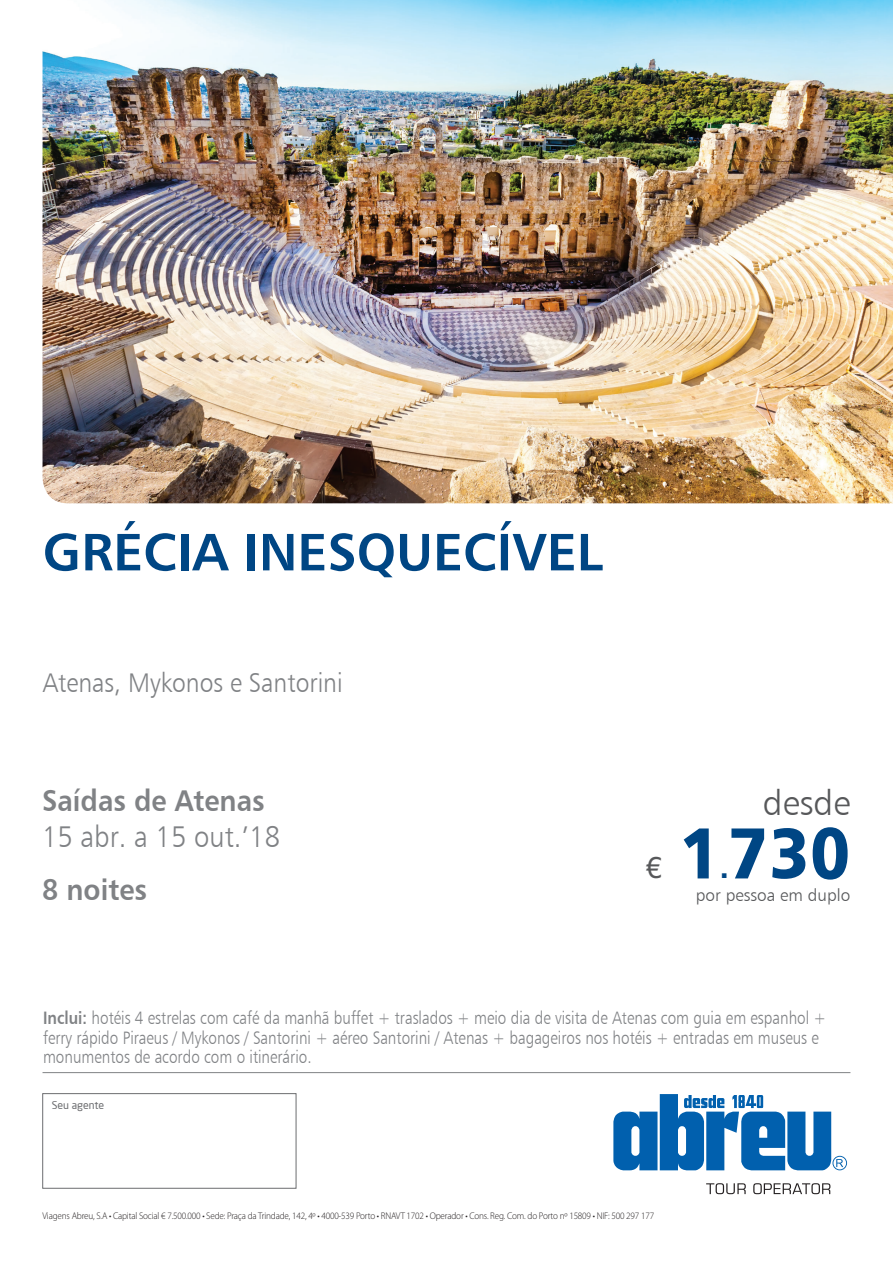
<style>
.page{position:relative;width:893px;height:1263px;background:#fff}
.page>*{position:absolute;margin:0;border:0;box-sizing:border-box;transform-origin:0 0}
.t1{font:72px "Humanist 777 BT Black B";color:#004684;scale:.91 1}
.t2{font:52.5px "Humanist 777 BT Bold B";color:#004684}
.t3{font:34.95px "Humanist 777 BT Light B";color:#57585a}
.t4{font:30px "Humanist 777 BT Bold B";color:#808285;scale:.91 1}
.t5{font:30px "Humanist 777 BT Light B";color:#808285;scale:.91 1}
.t6{font:30px "Helvetica Neue";color:#57585a}
.t7{font:30px "Humanist 777 BT Black B";color:#004684;scale:.91 1}
.t8{font:27px "Humanist 777 BT Light B";color:#808285;scale:.91 1}
.t9{font:18px/19.5px "Humanist 777 BT Light B";color:#808285;scale:.85 1}
.t10{font:17.1px "Humanist 777 BT Light B";color:#57585a}
.t11{font:10.5px "Neo Sans";color:#6c6d70}
.t12{font:300 9.75px "Myriad Pro";letter-spacing:-.015em;color:#231f20;scale:.94 1}
.s1{font-family:"Humanist 777 BT Bold B"}
</style>
<div class="page">
<hr style="left:43px;top:1072px;width:807px;height:1px;background:#808285">
<img style="left:43px;top:0;width:850px;height:503px">
<div style="left:43px;top:1093px;width:253px;height:95px;border:1px solid #6c6d70"></div>
<svg style="left:706px;top:1183px;width:124px;height:11px"></svg>
<svg style="left:613px;top:1094px;width:234px;height:76px"></svg>
<h2 class="t2" style="left:43px;top:519px;width:562px">GRÉCIA INESQUECÍVEL</h2>
<h3 class="t8" style="left:42px;top:666px;width:332px">Atenas, Mykonos e Santorini</h3>
<h3 class="t4" style="left:42px;top:782px;width:246px">Saídas de Atenas</h3>
<h3 class="t5" style="left:42px;top:818px;width:263px">15 abr. a 15 out.’18</h3>
<h3 class="t4" style="left:42px;top:871px;width:117px">8 noites</h3>
<h3 class="t6" style="left:645px;top:850px;width:18px">€</h3>
<h3 class="t3" style="left:763px;top:782px;width:89px">desde</h3>
<h1 class="t1" style="left:680px;top:807px;width:189px">1730</h1>
<h3 class="t7" style="left:720px;top:849px;width:11px">.</h3>
<p class="t10" style="left:696px;top:884px;width:156px">por pessoa em duplo</p>
<p class="t9" style="left:43px;top:1008px;width:923px"><span class="s1">Inclui:</span> hotéis 4 estrelas com café da manhã buffet + traslados + meio dia de visita de Atenas com guia em espanhol + ferry rápido Piraeus / Mykonos / Santorini + aéreo Santorini / Atenas + bagageiros nos hotéis + entradas em museus e monumentos de acordo com o itinerário.</p>
<p class="t11" style="left:52px;top:1099px;width:54px">Seu agente</p>
<p class="t12" style="left:43px;top:1211px;width:652px">Viagens Abreu, S.A • Capital Social € 7.500.000 • Sede: Praça da Trindade, 142, 4º • 4000-539 Porto • RNAVT 1702 • Operador • Cons. Reg. Com. do Porto nº 15809 • NIF: 500 297 177</p>
</div>
